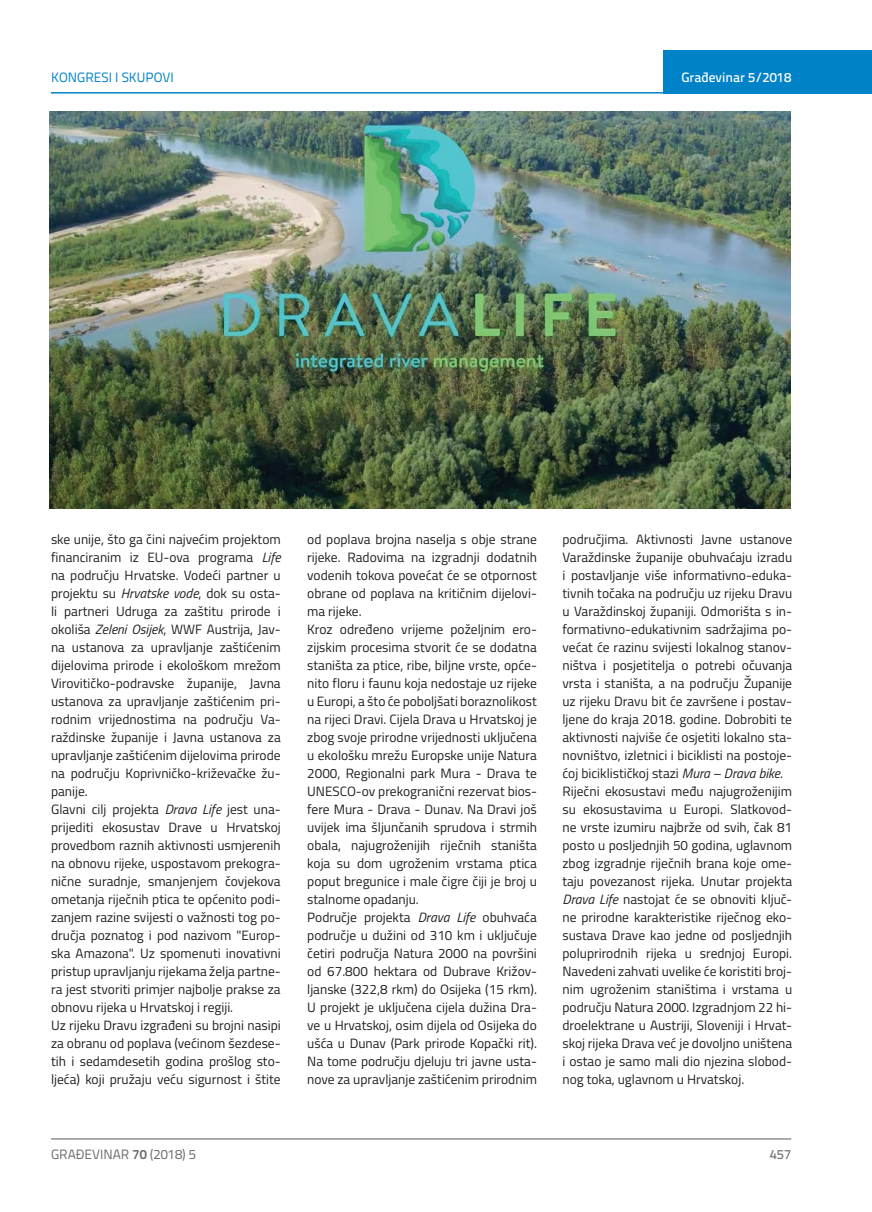
<style>
.page{position:relative;width:872px;height:1212px;background:#fff}
.page>*{position:absolute;margin:0;border:0;box-sizing:border-box;transform-origin:0 0}
.t1{font:13.5px/18px "Titillium";color:#231f20}
.t2{font:13.5px "Titillium Text 22 L";color:#6c6d70}
.t3{font:13.5px "Titillium Text 22 L";color:#0082c8}
.t4{font:500 13.5px "Titillium Text 22 L";color:#fff}
.t5{font:500 13.5px "Titillium Text 22 L";color:#787a7d}
.s1{font-style:italic}
.s2{font-weight:700}
</style>
<div class="page">
<hr style="left:51px;top:1139px;width:740px;height:1px;background:#57585a">
<div style="left:663px;top:50px;width:209px;height:44px;background:#0082c8"></div>
<hr style="left:51px;top:92px;width:821px;height:2px;background:#0082c8">
<img style="left:50px;top:111px;width:740px;height:398px">
<p class="t3" style="left:51px;top:68px;width:124px">KONGRESI I SKUPOVI</p>
<p class="t4" style="left:681px;top:67px;width:111px">Građevinar 5/2018</p>
<p class="t1" style="left:51px;top:529px;width:231px">ske unije, što ga čini najvećim projektom financiranim iz EU-ova programa <span class="s1">Life </span>na području Hrvatske. Vodeći partner u projektu su <span class="s1">Hrvatske vode</span>, dok su osta&shy;li partneri Udruga za zaštitu prirode i okoliša <span class="s1">Zeleni Osijek</span>, WWF Austrija, Jav&shy;na ustanova za upravljanje zaštićenim dijelovima prirode i ekološkom mrežom Virovitičko-podravske županije, Javna ustanova za upravljanje zaštićenim pri&shy;rodnim vrijednostima na području Va&shy;raždinske županije i Javna ustanova za upravljanje zaštićenim dijelovima prirode na području Koprivničko-križevačke žu&shy;panije.<br>Glavni cilj projekta <span class="s1">Drava Life</span> jest una&shy;prijediti ekosustav Drave u Hrvatskoj provedbom raznih aktivnosti usmjerenih na obnovu rijeke, uspostavom prekogra&shy;nične suradnje, smanjenjem čovjekova ometanja riječnih ptica te općenito podi&shy;zanjem razine svijesti o važnosti tog po&shy;dručja poznatog i pod nazivom "Europ&shy;ska Amazona". Uz spomenuti inovativni pristup upravljanju rijekama želja partne&shy;ra jest stvoriti primjer najbolje prakse za obnovu rijeka u Hrvatskoj i regiji.<br>Uz rijeku Dravu izgrađeni su brojni nasipi za obranu od poplava (većinom šezdese&shy;tih i sedamdesetih godina prošlog sto&shy;ljeća) koji pružaju veću sigurnost i štite</p>
<p class="t1" style="left:307px;top:529px;width:231px">od poplava brojna naselja s obje strane rijeke. Radovima na izgradnji dodatnih vodenih tokova povećat će se otpornost obrane od poplava na kritičnim dijelovi&shy;ma rijeke.<br>Kroz određeno vrijeme poželjnim ero&shy;zijskim procesima stvorit će se dodatna staništa za ptice, ribe, biljne vrste, opće&shy;nito floru i faunu koja nedostaje uz rijeke u Europi, a što će poboljšati boraznolikost na rijeci Dravi. Cijela Drava u Hrvatskoj je zbog svoje prirodne vrijednosti uključena u ekološku mrežu Europske unije Natura 2000, Regionalni park Mura - Drava te UNESCO-ov prekogranični rezervat bios&shy;fere Mura - Drava - Dunav. Na Dravi još uvijek ima šljunčanih sprudova i strmih obala, najugroženijih riječnih staništa koja su dom ugroženim vrstama ptica poput bregunice i male čigre čiji je broj u stalnome opadanju.<br>Područje projekta <span class="s1">Drava Life</span> obuhvaća područje u dužini od 310 km i uključuje četiri područja Natura 2000 na površini od 67.800 hektara od Dubrave Križov&shy;ljanske (322,8 rkm) do Osijeka (15 rkm).<br>U projekt je uključena cijela dužina Dra&shy;ve u Hrvatskoj, osim dijela od Osijeka do ušća u Dunav (Park prirode Kopački rit).<br>Na tome području djeluju tri javne usta&shy;nove za upravljanje zaštićenim prirodnim</p>
<p class="t1" style="left:562px;top:529px;width:231px">područjima. Aktivnosti Javne ustanove Varaždinske županije obuhvaćaju izradu i postavljanje više informativno-eduka&shy;tivnih točaka na području uz rijeku Dravu u Varaždinskoj županiji. Odmorišta s in&shy;formativno-edukativnim sadržajima po&shy;većat će razinu svijesti lokalnog stanov&shy;ništva i posjetitelja o potrebi očuvanja vrsta i staništa, a na području Županije uz rijeku Dravu bit će završene i postav&shy;ljene do kraja 2018. godine. Dobrobiti te aktivnosti najviše će osjetiti lokalno sta&shy;novništvo, izletnici i biciklisti na postoje&shy;ćoj biciklističkoj stazi <span class="s1">Mura – Drava bike</span>.<br>Riječni ekosustavi među najugroženijim su ekosustavima u Europi. Slatkovod&shy;ne vrste izumiru najbrže od svih, čak 81 posto u posljednjih 50 godina, uglavnom zbog izgradnje riječnih brana koje ome&shy;taju povezanost rijeka. Unutar projekta <span class="s1">Drava Life</span> nastojat će se obnoviti ključ&shy;ne prirodne karakteristike riječnog eko&shy;sustava Drave kao jedne od posljednjih poluprirodnih rijeka u srednjoj Europi.<br>Navedeni zahvati uvelike će koristiti broj&shy;nim ugroženim staništima i vrstama u području Natura 2000. Izgradnjom 22 hi&shy;droelektrane u Austriji, Sloveniji i Hrvat&shy;skoj rijeka Drava već je dovoljno uništena i ostao je samo mali dio njezina slobod&shy;nog toka, uglavnom u Hrvatskoj.</p>
<p class="t2" style="left:51px;top:1144px;width:146px">GRAĐEVINAR <span class="s2">70</span> (2018) 5</p>
<p class="t5" style="left:769px;top:1144px;width:23px">457</p>
</div>
